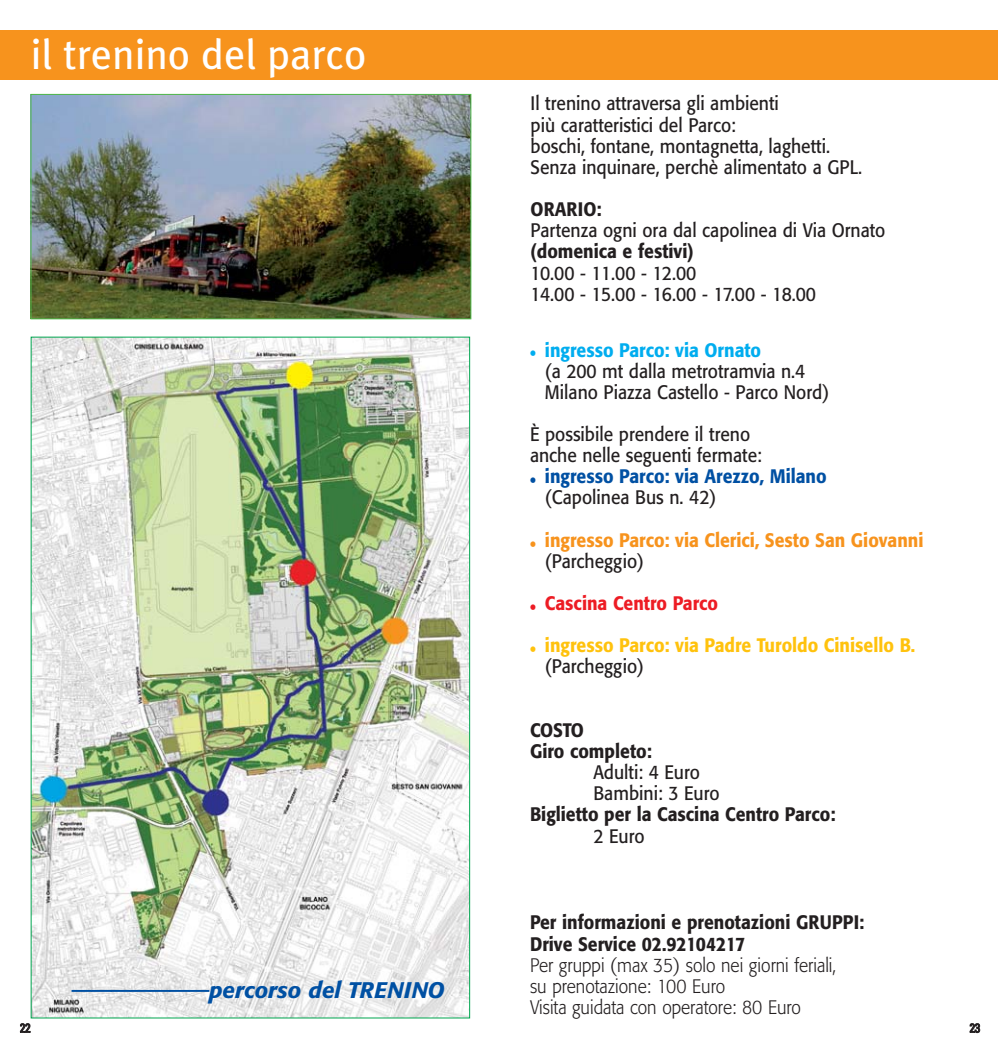
<style>
.page{position:relative;width:998px;height:1047px;background:#fff}
.page>*{position:absolute;margin:0;border:0;box-sizing:border-box;transform-origin:0 0}
.t1{font:42.2px "Meta Plus";color:#fff}
.t2{font:italic 500 22.4px "Formata";color:#0050a3}
.t3{font:19.4px/21.2px "Formata";color:#231f20;scale:.9 1}
.t4{font:500 19.4px/21.2px "Formata";color:#231f20;scale:.9 1}
.t5{font:300 19.4px/21.2px "Formata";color:#231f20;scale:.9 1}
.t6{font:19.4px/21.2px "Formata";letter-spacing:-.02em;color:#231f20;scale:.9 1}
.t7{font:500 19.4px "Formata";color:#f7931d;scale:.9 1}
.t8{font:500 19.4px "Formata";color:#ffc20d;scale:.9 1}
.t9{font:500 19.4px "Formata";color:#0050a3;scale:.9 1}
.t10{font:500 19.4px "Formata";color:#00adef;scale:.9 1}
.t11{font:500 19.4px "Formata";color:#ed1c24;scale:.9 1}
.t12{font:condensed 12.4px "Univers";color:#231f20}
</style>
<div class="page">
<img style="left:0;top:30px;width:997px;height:989px">
<h1 class="t1" style="left:31px;top:36px;width:337px">il trenino del parco</h1>
<p class="t12" style="left:20px;top:1023px;width:12px">22</p>
<p class="t2" style="left:72px;top:980px;width:374px"><sup>_______</sup>percorso del TRENINO</p>
<p class="t3" style="left:530px;top:94px;width:370px">Il trenino attraversa gli ambienti<br>più caratteristici del Parco:<br>boschi, fontane, montagnetta, laghetti.<br>Senza inquinare, perchè alimentato a GPL.</p>
<p class="t4" style="left:530px;top:200px;width:80px">ORARIO:</p>
<p class="t3" style="left:530px;top:221px;width:395px">Partenza ogni ora dal capolinea di Via Ornato</p>
<p class="t4" style="left:530px;top:242px;width:182px">(domenica e festivi)</p>
<p class="t6" style="left:530px;top:263px;width:318px">10.00 - 11.00 - 12.00<br>14.00 - 15.00 - 16.00 - 17.00 - 18.00</p>
<p class="t10" style="left:530px;top:341px;width:258px">• ingresso Parco: via Ornato</p>
<p class="t3" style="left:545px;top:362px;width:317px">(a 200 mt dalla metrotramvia n.4<br>Milano Piazza Castello - Parco Nord)</p>
<p class="t3" style="left:530px;top:425px;width:259px">È possibile prendere il treno anche nelle seguenti fermate:</p>
<p class="t9" style="left:530px;top:468px;width:331px">• ingresso Parco: via Arezzo, Milano</p>
<p class="t3" style="left:545px;top:488px;width:192px">(Capolinea Bus n. 42)</p>
<p class="t7" style="left:530px;top:531px;width:438px">• ingresso Parco: via Clerici, Sesto San Giovanni</p>
<p class="t3" style="left:545px;top:552px;width:112px">(Parcheggio)</p>
<p class="t11" style="left:530px;top:594px;width:210px">• Cascina Centro Parco</p>
<p class="t8" style="left:530px;top:637px;width:429px">• ingresso Parco: via Padre Turoldo Cinisello B.</p>
<p class="t3" style="left:545px;top:657px;width:112px">(Parcheggio)</p>
<p class="t4" style="left:530px;top:721px;width:137px">COSTO<br>Giro completo:</p>
<p class="t3" style="left:593px;top:763px;width:142px">Adulti: 4 Euro<br>Bambini: 3 Euro</p>
<p class="t4" style="left:530px;top:805px;width:341px">Biglietto per la Cascina Centro Parco:</p>
<p class="t3" style="left:593px;top:826px;width:58px">2 Euro</p>
<p class="t4" style="left:530px;top:913px;width:373px">Per informazioni e prenotazioni GRUPPI:<br>Drive Service 02.92104217</p>
<p class="t5" style="left:530px;top:955px;width:341px">Per gruppi (max 35) solo nei giorni feriali, su prenotazione: 100 Euro<br>Visita guidata con operatore: 80 Euro</p>
<p class="t12" style="left:969px;top:1023px;width:12px">23</p>
</div>
